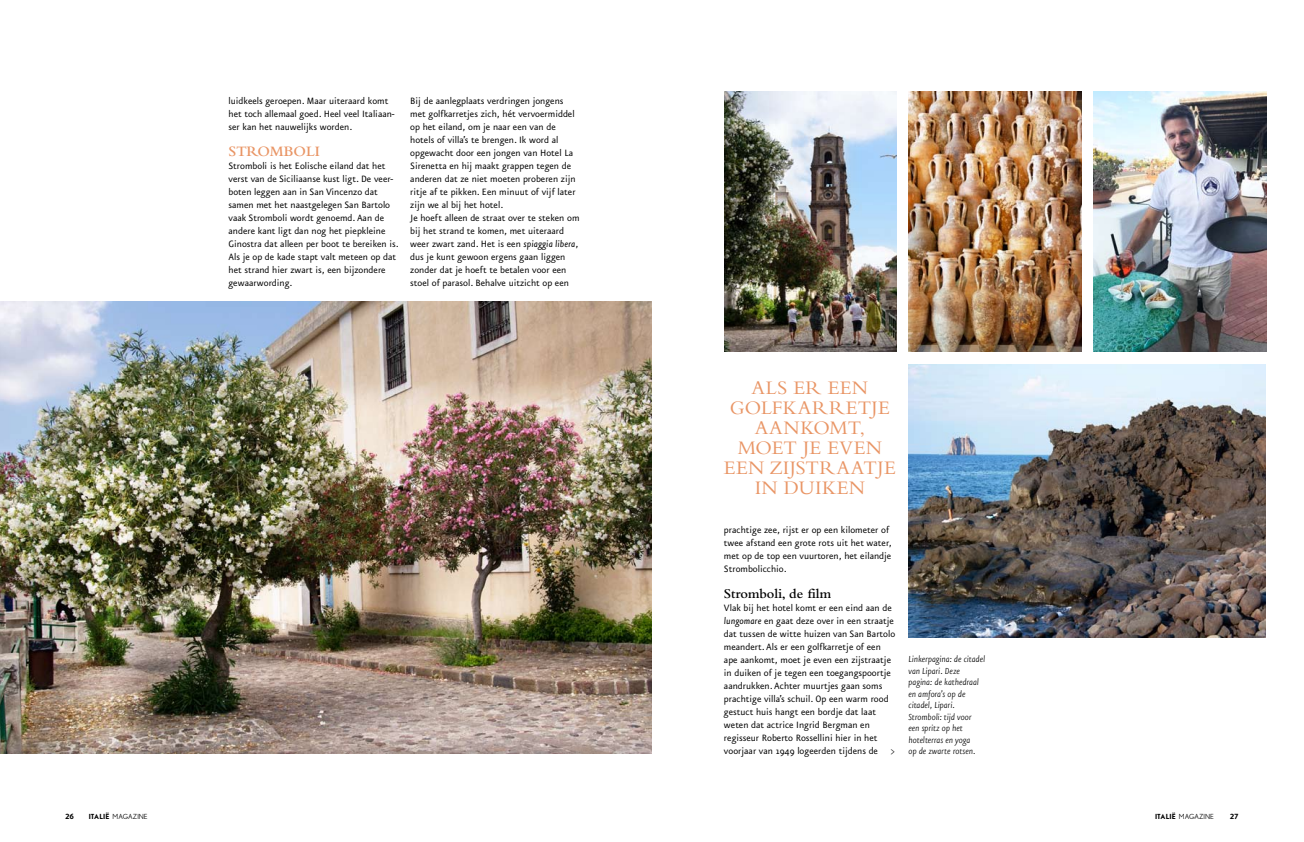
<style>
.page{position:relative;width:1304px;height:842px;background:#fff}
.page>*{position:absolute;margin:0;border:0;box-sizing:border-box;transform-origin:0 0}
.t1{font:20px/20px "Bembo";letter-spacing:.015em;color:#e99565;text-align:center}
.t2{font:600 15px "Bembo";color:#e99565}
.t3{font:600 14px "Bembo";color:#000}
.t4{font:11px/13px "Eureka Sans";color:#000}
.t5{font:italic 300 10.5px "Eureka Sans";letter-spacing:-.005em;color:#000}
.t6{font:9px "Eureka Sans Bold Caps";color:#000}
.t7{font:7px "Nobel";color:#000}
.s1{font-style:italic}
.s2{font-style:normal;font-size:11px}
.s3{font-family:"Nobel Bold A"}
</style>
<div class="page">
<img style="left:0;top:302px;width:652px;height:451px">
<img style="left:724px;top:91px;width:172px;height:260px">
<img style="left:909px;top:91px;width:172px;height:260px">
<img style="left:1093px;top:91px;width:173px;height:260px">
<img style="left:909px;top:364px;width:357px;height:273px">
<p class="t4" style="left:229px;top:95px;width:168px">luidkeels geroepen. Maar uiteraard komt het toch allemaal goed. Heel veel Italiaan&shy;ser kan het nauwelijks worden.</p>
<h2 class="t2" style="left:229px;top:143px;width:93px">Stromboli</h2>
<p class="t4" style="left:229px;top:160px;width:172px">Stromboli is het Eolische eiland dat het verst van de Siciliaanse kust ligt. De veer&shy;boten leggen aan in San Vincenzo dat samen met het naastgelegen San Bartolo vaak Stromboli wordt genoemd. Aan de andere kant ligt dan nog het piepkleine Ginostra dat alleen per boot te bereiken is.<br>Als je op de kade stapt valt meteen op dat het strand hier zwart is, een bijzondere gewaarwording.</p>
<p class="t4" style="left:410px;top:95px;width:171px">Bij de aanlegplaats verdringen jongens met golfkarretjes zich, hét vervoermiddel op het eiland, om je naar een van de hotels of villa’s te brengen. I k word al opgewacht door een jongen van Hotel La Sirenetta en hij maakt grappen tegen de anderen dat ze niet moeten proberen zijn ritje af te pikken. Een minuut of vijf later zijn we al bij het hotel.<br>Je hoeft alleen de straat over te steken om bij het strand te komen, met uiteraard weer zwart zand. H et is een <span class="s1">spiaggia libera</span>, dus je kunt gewoon ergens gaan liggen zonder dat je hoeft te betalen voor een stoel of parasol. Behalve uitzicht op een</p>
<h1 class="t1" style="left:724px;top:377px;width:173px">ALS ER EEN<br>GOLFKARRETJE<br>AANKOMT,<br>MOET JE EVEN<br>EEN ZIJSTRAATJE<br>IN DUIKEN</h1>
<p class="t4" style="left:724px;top:524px;width:169px">prachtige zee, rijst er op een kilometer of twee afstand een grote rots uit het water, met op de top een vuurtoren, het eilandje Strombolicchio.</p>
<p class="t3" style="left:724px;top:586px;width:109px">Stromboli, de film</p>
<p class="t4" style="left:724px;top:602px;width:173px">Vlak bij het hotel komt er een eind aan de <span class="s1">lungomare</span> en gaat deze over in een straatje dat tussen de witte huizen van San Bartolo meandert. Als er een golfkarretje of een ape aankomt, moet je even een zijstraatje in duiken of je tegen een toegangspoortje aandrukken. Achter muurtjes gaan soms prachtige villa’s schuil. Op een warm rood gestuct huis hangt een bordje dat laat weten dat actrice I ngrid Bergman en regisseur Roberto Rossellini hier in het voorjaar van 1949 logeerden tijdens de</p>
<p class="t5" style="left:909px;top:654px;width:78px">Linkerpagina: de citadel</p>
<p class="t5" style="left:909px;top:666px;width:53px">van Lipari. Deze</p>
<p class="t5" style="left:909px;top:677px;width:72px">pagina: de kathedraal</p>
<p class="t5" style="left:909px;top:689px;width:58px">en amfora’s op de</p>
<p class="t5" style="left:909px;top:700px;width:48px">citadel, Lipari.</p>
<p class="t5" style="left:909px;top:712px;width:65px">Stromboli: tijd voor</p>
<p class="t5" style="left:909px;top:723px;width:56px">een spritz op het</p>
<p class="t5" style="left:909px;top:735px;width:64px">hotelterras en yoga</p>
<p class="t5" style="left:891px;top:746px;width:86px"><span class="s2">&gt;</span> op de zwarte rotsen.</p>
<p class="t6" style="left:65px;top:812px;width:10px">26</p>
<p class="t7" style="left:89px;top:813px;width:61px"><span class="s3">italië</span> MAGAZINE</p>
<p class="t7" style="left:1155px;top:813px;width:61px"><span class="s3">italië</span> MAGAZINE</p>
<p class="t6" style="left:1230px;top:812px;width:11px">27</p>
</div>
